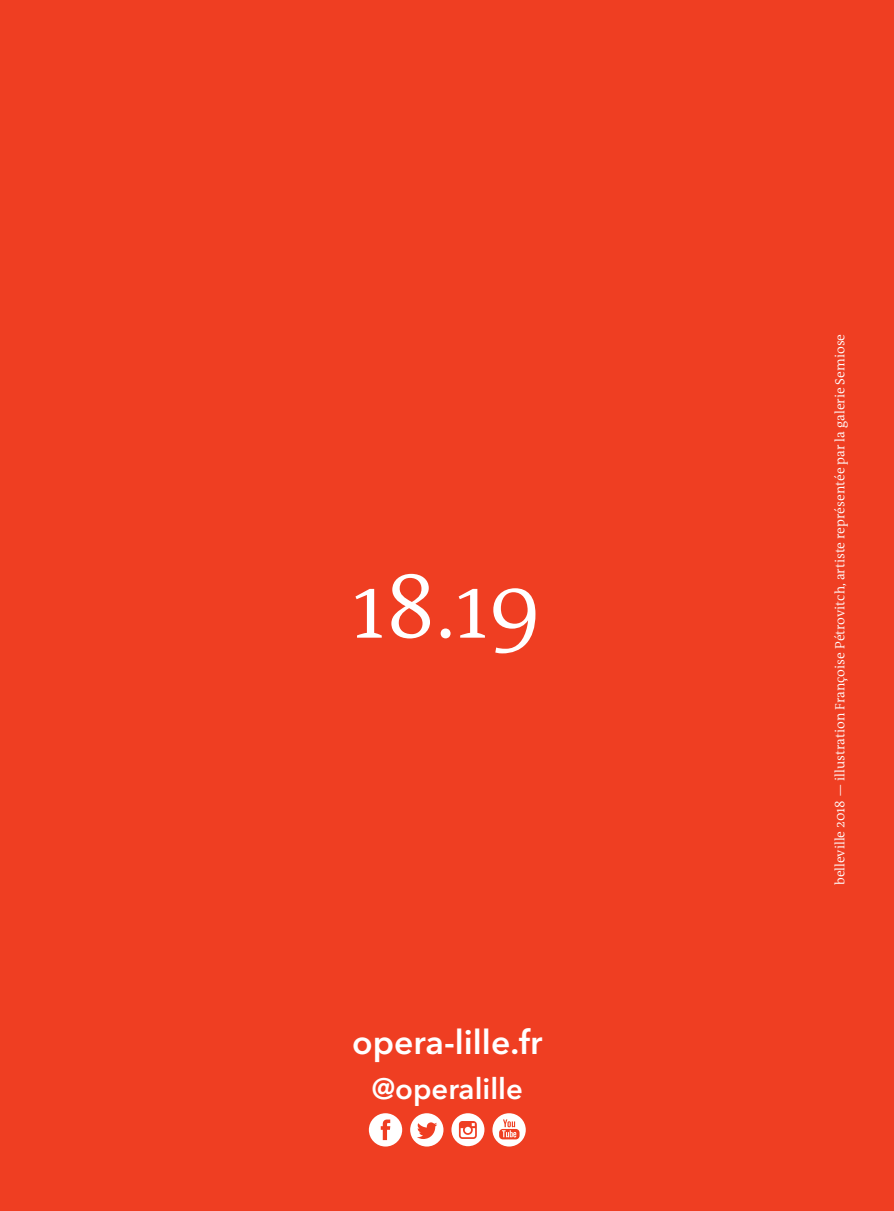
<style>
.page{position:relative;width:894px;height:1211px;background:#ef3e22}
.page>*{position:absolute;margin:0;border:0;box-sizing:border-box;transform-origin:0 0}
.t1{font:300 90px "The Antiqua B W4";color:#fff}
.t2{font:600 33.75px "Avenir Next LT Pro";color:#fff}
.t3{font:600 29.25px "Avenir Next LT Pro";color:#fff}
.t4{font:300 13.5px "The Antiqua B W4";color:#fff}
</style>
<div class="page">
<svg style="left:369px;top:1113px;width:33px;height:33px"></svg>
<svg style="left:492px;top:1113px;width:34px;height:33px"></svg>
<svg style="left:410px;top:1113px;width:33px;height:33px"></svg>
<svg style="left:451px;top:1113px;width:33px;height:33px"></svg>
<h1 class="t1" style="left:352px;top:549px;width:192px">18.19</h1>
<h2 class="t2" style="left:352px;top:1022px;width:192px">opera-lille.fr</h2>
<h3 class="t3" style="left:372px;top:1071px;width:153px">@operalille</h3>
<p class="t4" style="left:831px;top:885px;width:553px;rotate:-90deg">belleville 2018 — illustration Françoise Pétrovitch, artiste représentée par la galerie Semiose</p>
</div>
